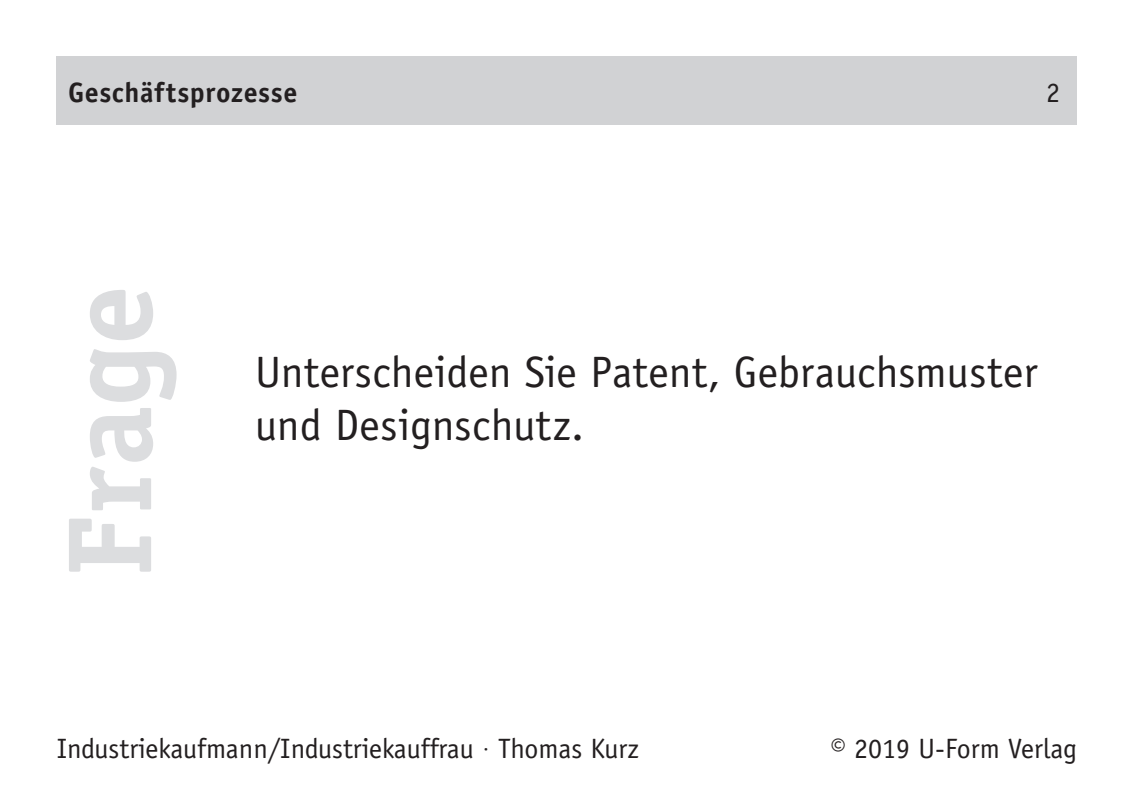
<style>
.page{position:relative;width:1134px;height:794px;background:#fff}
.page>*{position:absolute;margin:0;border:0;box-sizing:border-box;transform-origin:0 0}
.t1{font:700 120px "Officina Serif";color:#dcdddf}
.t2{font:44px/52.8px "Officina Sans";color:#231f20}
.t3{font:28px "Officina Sans";color:#231f20}
.t4{font:700 28px "Officina Sans";letter-spacing:.02em;color:#231f20}
.s1{font-family:"Frutiger";font-weight:300}
</style>
<div class="page">
<div style="left:57px;top:57px;width:1020px;height:68px;background:#d1d2d4"></div>
<p class="t4" style="left:68px;top:75px;width:231px">Geschäftsprozesse</p>
<p class="t3" style="left:1046px;top:76px;width:15px">2</p>
<h1 class="t1" style="left:35px;top:576px;width:292px;rotate:-90deg">Frage</h1>
<h2 class="t2" style="left:255px;top:346px;width:784px">Unterscheiden Sie Patent, Gebrauchsmuster und Designschutz.</h2>
<p class="t3" style="left:57px;top:732px;width:584px">Industriekaufmann/Industriekauffrau <span class="s1">·</span> Thomas Kurz</p>
<p class="t3" style="left:830px;top:732px;width:248px">© 2019 U-Form Verlag</p>
</div>
